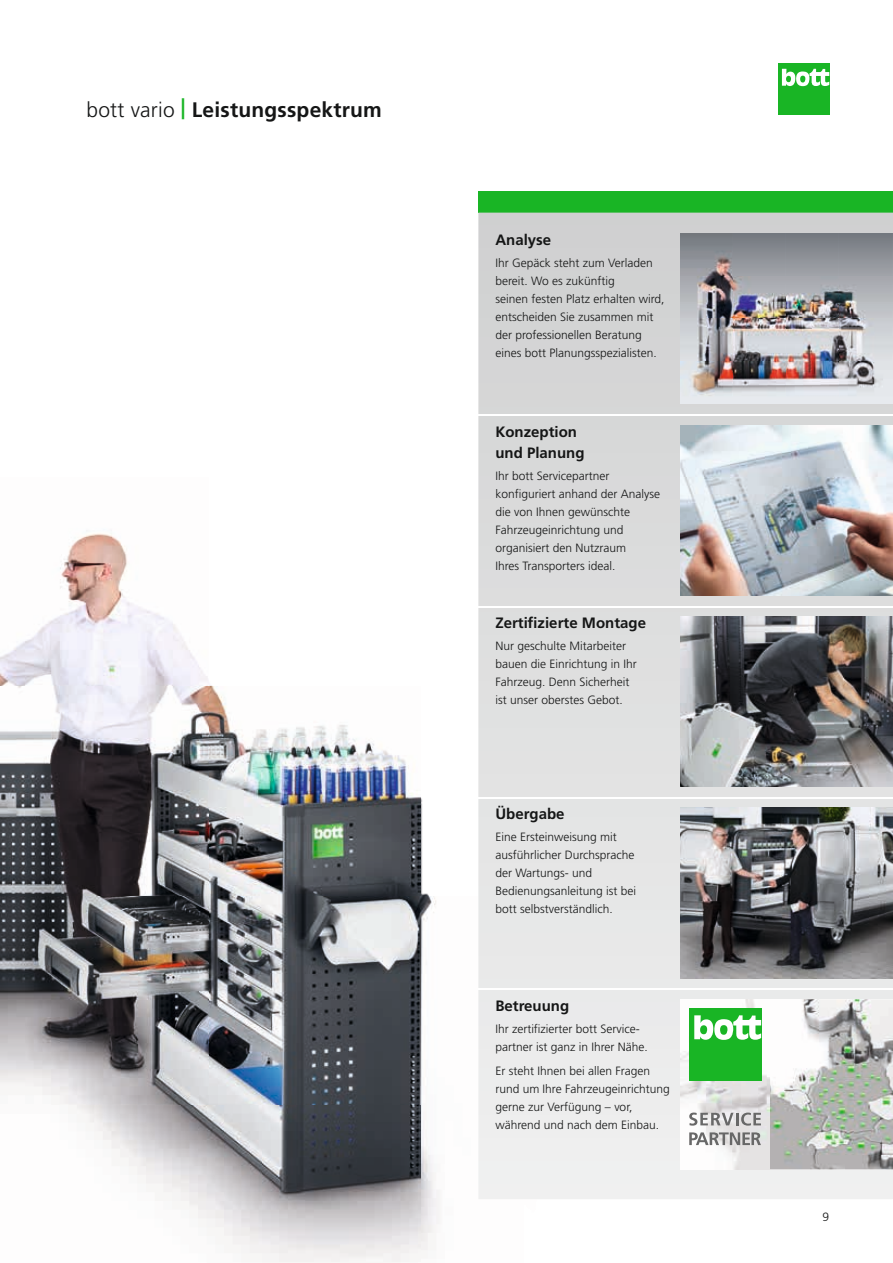
<style>
.page{position:relative;width:893px;height:1263px;background:#fff}
.page>*{position:absolute;margin:0;border:0;box-sizing:border-box;transform-origin:0 0}
.t1{font:700 21px "Frutiger LT Pro";letter-spacing:.01em;color:#151616}
.t2{font:700 15px/21px "Frutiger LT Pro";color:#151616}
.t3{font:300 12px/18px "Frutiger LT Pro";color:#151616}
.s1{font-weight:300}
.s2{color:#19b525}
</style>
<div class="page">
<div style="left:778px;top:64px;width:51px;height:51px;background:#19b525"></div>
<svg style="left:782px;top:69px;width:47px;height:17px"></svg>
<img style="left:0;top:530px;width:420px;height:732px">
<img style="left:420px;top:797px;width:9px;height:99px">
<img style="left:420px;top:896px;width:19px;height:356px">
<div style="left:478px;top:191px;width:415px;height:22px;background:#19b525"></div>
<svg style="left:478px;top:213px;width:415px;height:986px;background:#dfe0e0"></svg>
<img style="left:680px;top:234px;width:213px;height:170px">
<img style="left:680px;top:425px;width:213px;height:170px">
<img style="left:680px;top:808px;width:213px;height:170px">
<img style="left:680px;top:617px;width:213px;height:170px">
<img style="left:769px;top:999px;width:124px;height:170px">
<img style="left:680px;top:999px;width:89px;height:170px">
<div style="left:689px;top:1008px;width:72px;height:72px;background:#19b525"></div>
<svg style="left:694px;top:1015px;width:67px;height:25px"></svg>
<svg style="left:689px;top:1132px;width:72px;height:13px"></svg>
<svg style="left:689px;top:1112px;width:72px;height:13px"></svg>
<hr style="left:478px;top:415px;width:415px;height:1px;background:#fff">
<hr style="left:478px;top:606px;width:415px;height:1px;background:#fff">
<hr style="left:478px;top:797px;width:415px;height:2px;background:#fff">
<hr style="left:478px;top:989px;width:415px;height:1px;background:#fff">
<h1 class="t1" style="left:86px;top:97px;width:297px"><span class="s1">bott vario</span> <span class="s2">|</span> Leistungsspektrum</h1>
<p class="t2" style="left:495px;top:229px;width:57px">Analyse</p>
<p class="t3" style="left:495px;top:254px;width:171px">Ihr Gepäck steht zum Verladen bereit. Wo es zukünftig<br>seinen festen Platz erhalten wird, entscheiden Sie zusammen mit der professionellen Beratung eines bott Planungsspezialisten.</p>
<p class="t2" style="left:495px;top:421px;width:91px">Konzeption und Planung</p>
<p class="t3" style="left:495px;top:467px;width:166px">Ihr bott Servicepartner konfiguriert anhand der Analyse die von Ihnen gewünschte<br>Fahrzeugeinrichtung und organisiert den Nutzraum<br>Ihres Transporters ideal.</p>
<p class="t2" style="left:495px;top:612px;width:152px">Zertifizierte Montage</p>
<p class="t3" style="left:495px;top:637px;width:143px">Nur geschulte Mitarbeiter bauen die Einrichtung in Ihr<br>Fahrzeug. Denn Sicherheit ist unser oberstes Gebot.</p>
<p class="t2" style="left:495px;top:803px;width:71px">Übergabe</p>
<p class="t3" style="left:495px;top:828px;width:142px">Eine Ersteinweisung mit ausführlicher Durchsprache der Wartungs- und<br>Bedienungsanleitung ist bei bott selbstverständlich.</p>
<p class="t2" style="left:495px;top:995px;width:75px">Betreuung</p>
<p class="t3" style="left:495px;top:1020px;width:154px">Ihr zertifizierter bott Service&shy;partner ist ganz in Ihrer Nähe.</p>
<p class="t3" style="left:495px;top:1062px;width:176px">Er steht Ihnen bei allen Fragen rund um Ihre Fahrzeugeinrichtung gerne zur Verfügung – vor, während und nach dem Einbau.</p>
<p class="t3" style="left:822px;top:1208px;width:8px">9</p>
</div>
